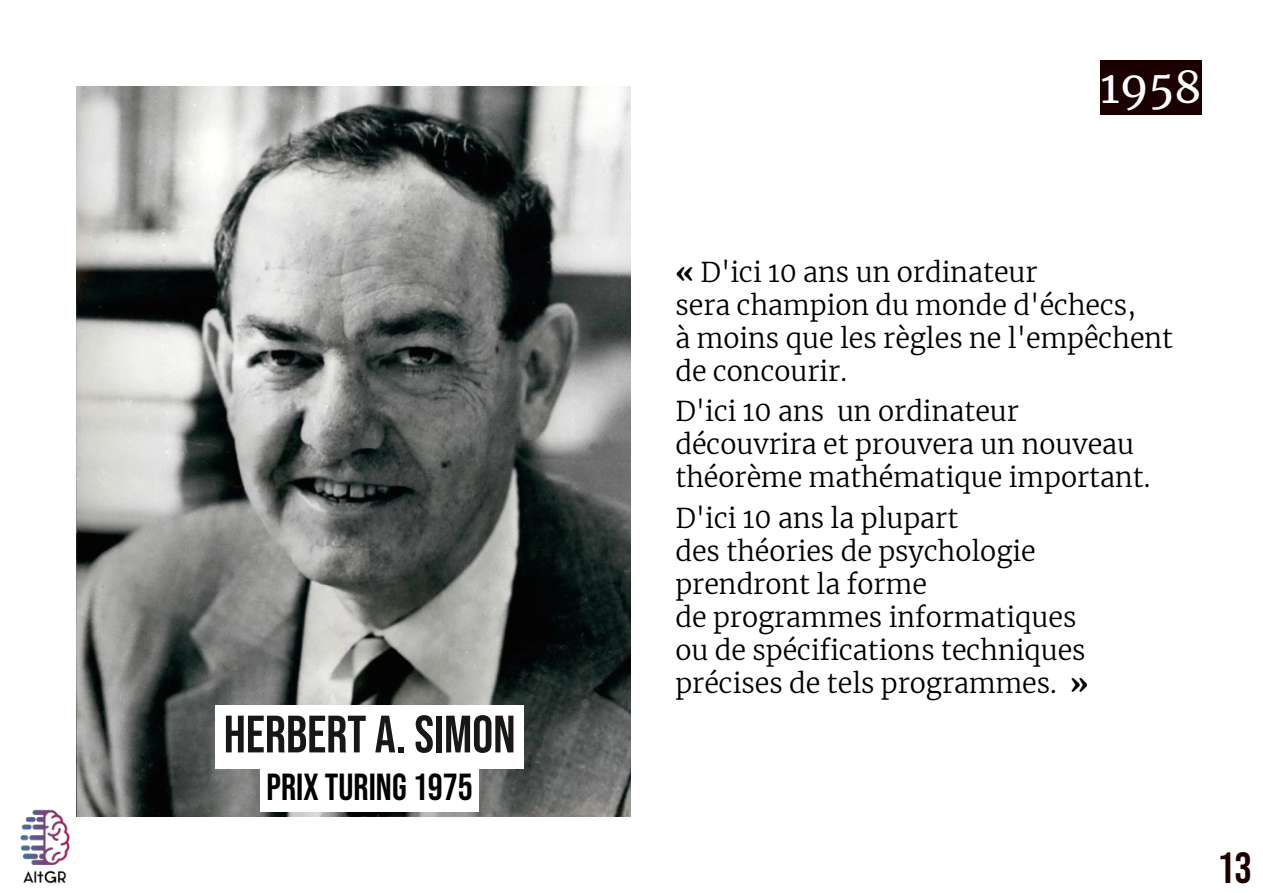
<style>
.page{position:relative;width:1263px;height:893px;background:#fff}
.page>*{position:absolute;margin:0;border:0;box-sizing:border-box;transform-origin:0 0}
.t1{font:52.5px "Bebas Neue";color:#181715}
.t2{font:43.5px "Merriweather";color:#fff}
.t3{font:43.5px "Bebas Neue";color:#1c0000}
.t4{font:37.5px "Bebas Neue";color:#000}
.t5{font:300 27px/33px "Merriweather";color:#000}
.s1{font-weight:900}
</style>
<div class="page">
<img style="left:77px;top:86px;width:554px;height:730px">
<div style="left:215px;top:705px;width:309px;height:63px;background:#fff"></div>
<div style="left:261px;top:767px;width:218px;height:45px;background:#fff"></div>
<div style="left:1100px;top:60px;width:102px;height:55px;background:#1c0000"></div>
<img style="left:20px;top:804px;width:69px;height:80px">
<h1 class="t1" style="left:224px;top:705px;width:293px">HERBERT A. SIMON</h1>
<h3 class="t4" style="left:267px;top:767px;width:208px">PRIX TURING 1975</h3>
<h2 class="t2" style="left:1100px;top:60px;width:103px">1958</h2>
<p class="t5" style="left:675px;top:256px;width:499px"><span class="s1">«</span> D'ici 10 ans un ordinateur<br>sera champion du monde d'échecs,<br>à moins que les règles ne l'empêchent de concourir.</p>
<p class="t5" style="left:675px;top:395px;width:476px">D'ici 10 ans un ordinateur découvrira et prouvera un nouveau théorème mathématique important.</p>
<p class="t5" style="left:675px;top:502px;width:415px">D'ici 10 ans la plupart<br>des théories de psychologie prendront la forme<br>de programmes informatiques ou de spécifications techniques précises de tels programmes. <span class="s1">»</span></p>
<h2 class="t3" style="left:1217px;top:844px;width:36px">13</h2>
</div>
